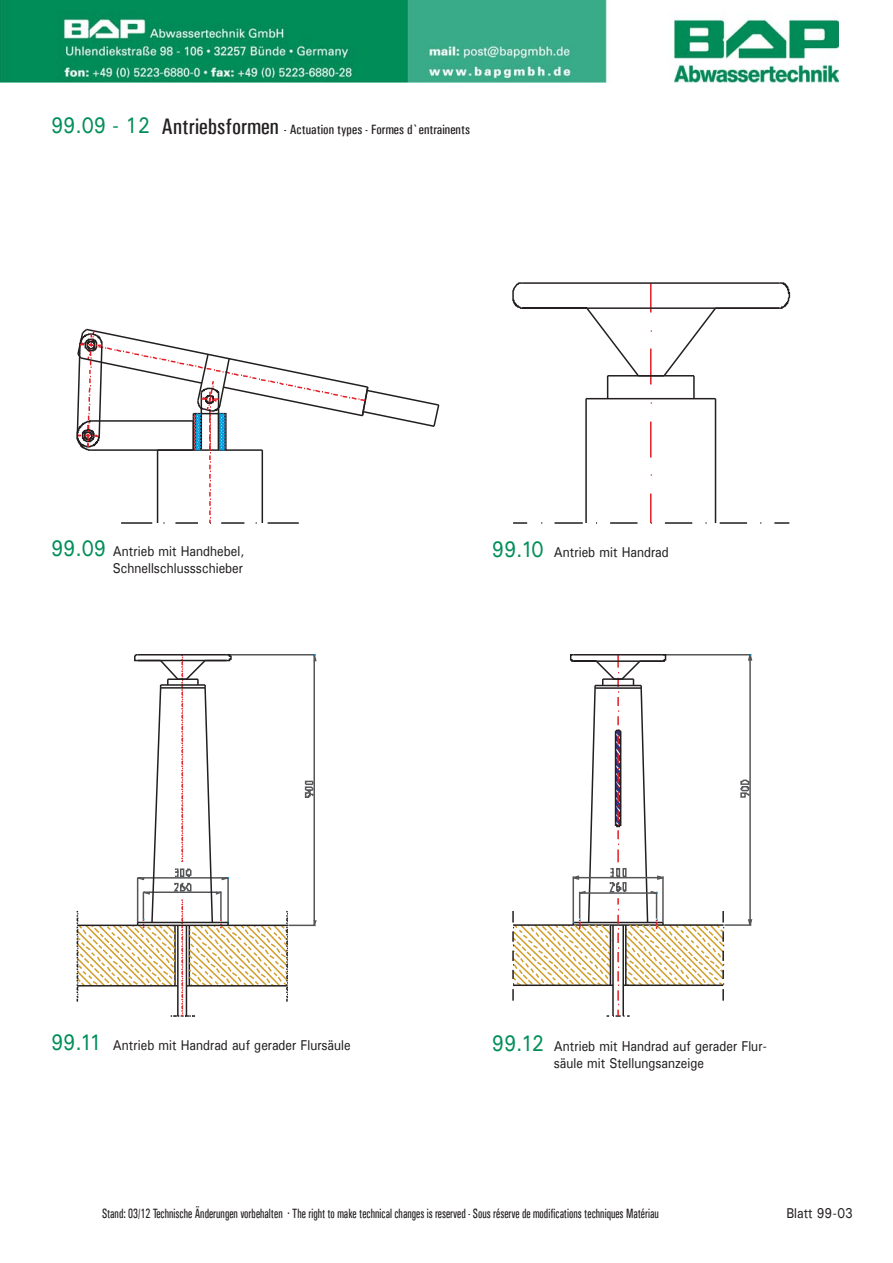
<style>
.page{position:relative;width:893px;height:1263px;background:#fff}
.page>*{position:absolute;margin:0;border:0;box-sizing:border-box;transform-origin:0 0}
.t1{font:14.25px/17px "Univers";color:#231f20;text-align:right;scale:.86 1}
.t2{font:13.5px "Univers Condensed";color:#231f20;scale:.8 1}
.t3{font:13.5px "Univers Condensed";color:#231f20}
.s1{font-family:"Univers";font-size:22.5px;color:#008e59}
.s2{font-size:22.5px}
.s3{font-size:22.5px;color:#008e59}
</style>
<div class="page">
<img style="left:0;top:0;width:839px;height:82px">
<hr style="left:724px;top:924px;width:27px;height:2px;background:#555658">
<hr style="left:663px;top:654px;width:88px;height:2px;background:#555658">
<hr style="left:749px;top:660px;width:2px;height:260px;background:#555658">
<svg style="left:740px;top:779px;width:11px;height:19px"></svg>
<svg style="left:747px;top:918px;width:6px;height:8px"></svg>
<svg style="left:747px;top:654px;width:6px;height:8px"></svg>
<svg style="left:512px;top:654px;width:213px;height:363px"></svg>
<hr style="left:513px;top:985px;width:100px;height:1px;background:#231f20">
<hr style="left:612px;top:925px;width:2px;height:91px;background:#231f20">
<hr style="left:622px;top:925px;width:2px;height:91px;background:#231f20">
<hr style="left:625px;top:925px;width:1px;height:60px;background:#231f20">
<hr style="left:610px;top:925px;width:1px;height:60px;background:#231f20">
<hr style="left:623px;top:985px;width:100px;height:1px;background:#231f20">
<svg style="left:76px;top:654px;width:241px;height:363px"></svg>
<hr style="left:77px;top:985px;width:101px;height:2px;background:#231f20">
<hr style="left:186px;top:985px;width:101px;height:2px;background:#231f20">
<svg style="left:513px;top:522px;width:14px;height:2px"></svg>
<hr style="left:554px;top:522px;width:29px;height:2px;background:#231f20">
<hr style="left:610px;top:522px;width:27px;height:2px;background:#231f20">
<hr style="left:665px;top:522px;width:27px;height:2px;background:#231f20">
<hr style="left:720px;top:522px;width:27px;height:2px;background:#231f20">
<svg style="left:774px;top:522px;width:15px;height:2px"></svg>
<hr style="left:650px;top:283px;width:1px;height:30px;background:#e21e26">
<hr style="left:650px;top:349px;width:1px;height:36px;background:#e21e26">
<hr style="left:650px;top:422px;width:1px;height:36px;background:#e21e26">
<svg style="left:650px;top:494px;width:2px;height:30px"></svg>
<hr style="left:586px;top:398px;width:129px;height:1px;background:#231f20">
<hr style="left:585px;top:399px;width:2px;height:124px;background:#231f20">
<hr style="left:715px;top:399px;width:1px;height:124px;background:#231f20">
<hr style="left:651px;top:307px;width:128px;height:2px;background:#231f20">
<hr style="left:522px;top:282px;width:257px;height:2px;background:#231f20">
<hr style="left:522px;top:307px;width:129px;height:2px;background:#231f20">
<svg style="left:512px;top:282px;width:12px;height:27px"></svg>
<svg style="left:662px;top:307px;width:55px;height:69px"></svg>
<svg style="left:778px;top:282px;width:13px;height:27px"></svg>
<hr style="left:693px;top:376px;width:2px;height:23px;background:#231f20">
<hr style="left:608px;top:375px;width:86px;height:2px;background:#231f20">
<svg style="left:585px;top:307px;width:55px;height:92px"></svg>
<svg style="left:76px;top:328px;width:364px;height:196px"></svg>
<hr style="left:92px;top:420px;width:101px;height:2px;background:#231f20">
<hr style="left:92px;top:449px;width:101px;height:2px;background:#231f20">
<p class="t3" style="left:51px;top:121px;width:420px"><span class="s1">99.09 - 12</span> <span class="s2">Antriebsformen</span> - Actuation types - Formes d`entrainents</p>
<p class="t1" style="left:51px;top:542px;width:227px"><span class="s3">99.09</span> Antrieb mit Handhebel,<br>Schnellschlussschieber</p>
<p class="t1" style="left:492px;top:543px;width:207px"><span class="s3">99.10</span> Antrieb mit Handrad</p>
<p class="t1" style="left:51px;top:1037px;width:350px"><span class="s3">99.11</span> Antrieb mit Handrad auf gerader Flursäule</p>
<p class="t1" style="left:492px;top:1037px;width:321px;text-align:center"><span class="s3">99.12</span> Antrieb mit Handrad auf gerader Flur&shy;säule mit Stellungsanzeige</p>
<p class="t2" style="left:102px;top:1205px;width:698px">Stand: 03/12 Technische Änderungen vorbehalten · The right to make technical changes is reserved - Sous réserve de modifications techniques Matériau</p>
<p class="t1" style="left:786px;top:1205px;width:79px">Blatt 99-03</p>
</div>
